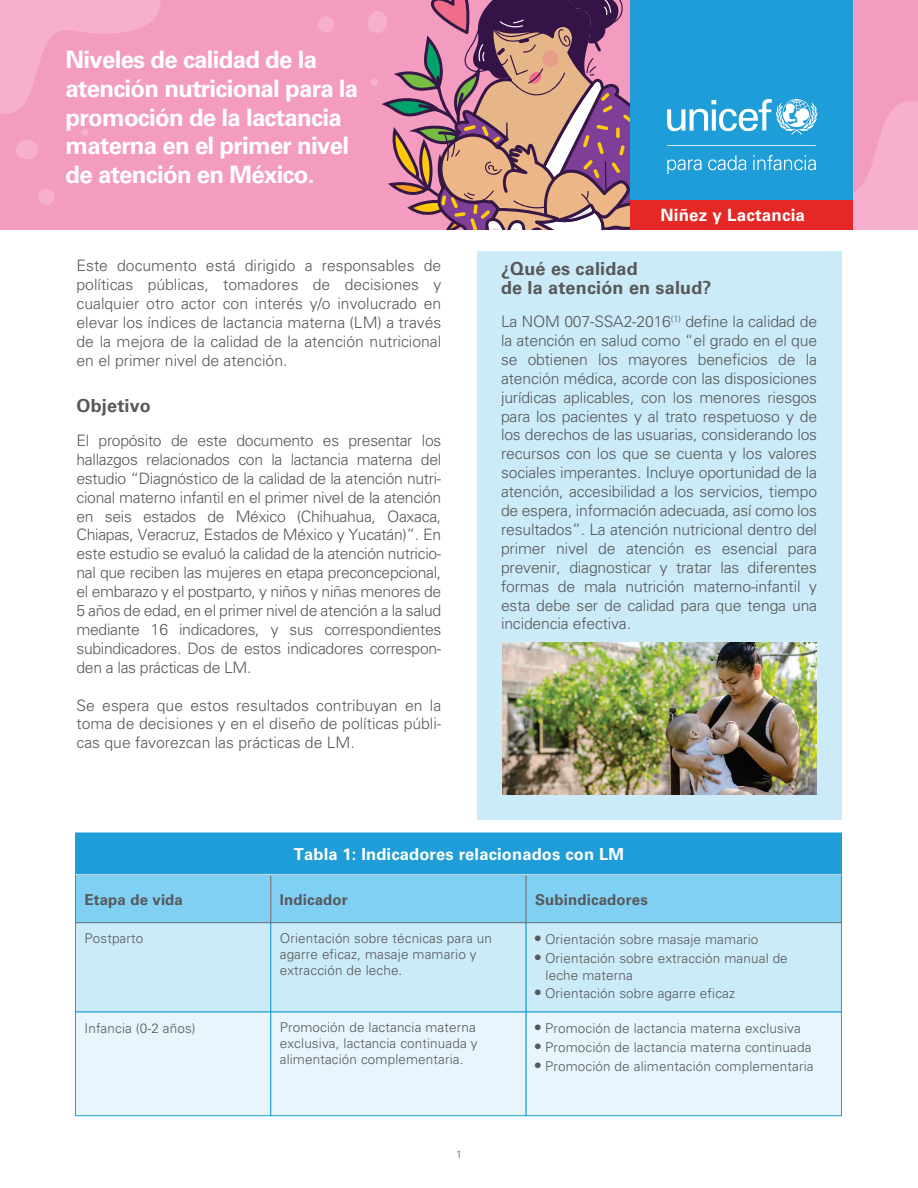
<style>
.page{position:relative;width:918px;height:1188px;background:#fff}
.page>*{position:absolute;margin:0;border:0;box-sizing:border-box;transform-origin:0 0}
.t1{font:700 24px/28.8px "Univers";letter-spacing:-.03em;color:#fff}
.t2{font:700 18px/18.6px "Univers";letter-spacing:.01em;color:#57585a}
.t3{font:700 16.95px "Univers";letter-spacing:.01em;color:#fff}
.t4{font:700 16.5px "Univers";letter-spacing:.01em;color:#fff}
.t5{font:300 15.75px/18.9px "Univers";letter-spacing:-.005em;color:#57585a;text-align:justify}
.t6{font:700 15px "Univers";letter-spacing:.01em;color:#57585a}
.t7{font:300 13.5px/16.2px "Univers";letter-spacing:.01em;color:#57585a}
.t8{font:300 10.5px "Univers";color:#57585a}
.s1{font-weight:700;font-size:15.75px}
</style>
<div class="page">
<div style="left:0;top:0;width:918px;height:230px;background:#f49cc0"></div>
<svg style="left:16px;top:140px;width:22px;height:19px"></svg>
<svg style="left:81px;top:129px;width:7px;height:7px"></svg>
<svg style="left:38px;top:189px;width:16px;height:16px"></svg>
<svg style="left:318px;top:16px;width:16px;height:17px"></svg>
<svg style="left:0;top:0;width:161px;height:113px"></svg>
<svg style="left:367px;top:0;width:263px;height:230px"></svg>
<div style="left:630px;top:0;width:222px;height:230px;background:#1e9dd8"></div>
<div style="left:630px;top:200px;width:222px;height:30px;background:#e32825"></div>
<svg style="left:667px;top:99px;width:251px;height:131px"></svg>
<div style="left:75px;top:1012px;width:196px;height:104px;background:#e7f6fc;border:1px solid #1e9dd8"></div>
<div style="left:271px;top:1012px;width:255px;height:104px;background:#e7f6fc;border:1px solid #1e9dd8"></div>
<div style="left:526px;top:1012px;width:316px;height:104px;background:#e7f6fc;border:1px solid #1e9dd8"></div>
<div style="left:75px;top:922px;width:196px;height:90px;background:#cbebf8;border:1px solid #1e9dd8"></div>
<div style="left:271px;top:922px;width:255px;height:90px;background:#cbebf8;border:1px solid #1e9dd8"></div>
<div style="left:526px;top:922px;width:316px;height:90px;background:#cbebf8;border:1px solid #1e9dd8"></div>
<div style="left:75px;top:875px;width:196px;height:48px;background:#7fd0f2;border:1px solid #767779"></div>
<div style="left:271px;top:875px;width:255px;height:48px;background:#7fd0f2;border:1px solid #767779"></div>
<div style="left:526px;top:875px;width:316px;height:48px;background:#7fd0f2;border:1px solid #767779"></div>
<div style="left:75px;top:833px;width:767px;height:42px;background:#1e9dd8"></div>
<hr style="left:75px;top:874px;width:766px;height:1px;background:#fff">
<div style="left:477px;top:251px;width:364px;height:569px;background:#cbebf8"></div>
<img style="left:502px;top:642px;width:314px;height:153px">
<h1 class="t1" style="left:66px;top:45px;width:294px">Niveles de calidad de la atención nutricional para la promoción de la lactancia materna en el primer nivel de atención en México.</h1>
<p class="t5" style="left:77px;top:256px;width:366px">Este documento está dirigido a responsables de políticas públicas, tomadores de decisiones y cualquier otro actor con interés y/o involucrado en elevar los índices de lactancia materna (LM) a través de la mejora de la calidad de la atención nutricional en el primer nivel de atención.</p>
<p class="t2" style="left:77px;top:397px;width:76px">Objetivo</p>
<p class="t5" style="left:77px;top:431px;width:366px">El propósito de este documento es presentar los hallazgos relacionados con la lactancia materna del estudio “Diagnóstico de la calidad de la atención nutri&shy;cional materno infantil en el primer nivel de la atención en seis estados de México (Chihuahua, Oaxaca, Chiapas, Veracruz, Estados de México y Yucatán)”. En este estudio se evaluó la calidad de la atención nutricio&shy;nal que reciben las mujeres en etapa preconcepcional, el embarazo y el postparto, y niños y niñas menores de 5 años de edad, en el primer nivel de atención a la salud mediante 16 indicadores, y sus correspondientes subindicadores. Dos de estos indicadores correspon&shy;den a las prácticas de LM.</p>
<p class="t5" style="left:77px;top:696px;width:366px">Se espera que estos resultados contribuyan en la toma de decisiones y en el diseño de políticas públi&shy;cas que favorezcan las prácticas de LM.</p>
<p class="t3" style="left:660px;top:205px;width:146px">Niñez y Lactancia</p>
<p class="t2" style="left:501px;top:260px;width:212px">¿Qué es calidad<br>de la atención en salud?</p>
<p class="t5" style="left:501px;top:312px;width:318px">La NOM 007-SSA2-2016<sup>(1)</sup> define la calidad de la atención en salud como “el grado en el que se obtienen los mayores beneficios de la atención médica, acorde con las disposiciones jurídicas aplicables, con los menores riesgos para los pacientes y al trato respetuoso y de los derechos de las usuarias, considerando los recursos con los que se cuenta y los valores sociales imperantes. Incluye oportunidad de la atención, accesibilidad a los servicios, tiempo de espera, información adecuada, así como los resultados”. La atención nutricional dentro del primer nivel de atención es esencial para prevenir, diagnosticar y tratar las diferentes formas de mala nutrición materno-infantil y esta debe ser de calidad para que tenga una incidencia efectiva.</p>
<p class="t4" style="left:294px;top:845px;width:332px">Tabla 1: Indicadores relacionados con LM</p>
<p class="t6" style="left:84px;top:891px;width:100px">Etapa de vida</p>
<p class="t6" style="left:280px;top:891px;width:69px">Indicador</p>
<p class="t6" style="left:535px;top:891px;width:114px">Subindicadores</p>
<p class="t7" style="left:84px;top:930px;width:60px">Postparto</p>
<p class="t7" style="left:84px;top:1021px;width:113px">Infancia (0-2 años)</p>
<p class="t7" style="left:280px;top:930px;width:214px">Orientación sobre técnicas para un agarre eficaz, masaje mamario y extracción de leche.</p>
<p class="t7" style="left:280px;top:1019px;width:199px">Promoción de lactancia materna exclusiva, lactancia continuada y alimentación complementaria.</p>
<p class="t8" style="left:456px;top:1148px;width:7px">1</p>
<p class="t7" style="left:535px;top:932px;width:225px"><span class="s1">•</span> Orientación sobre masaje mamario</p>
<p class="t7" style="left:546px;top:951px;width:244px;text-indent:-10px"><span class="s1">•</span> Orientación sobre extracción manual de leche materna</p>
<p class="t7" style="left:535px;top:986px;width:201px"><span class="s1">•</span> Orientación sobre agarre eficaz</p>
<p class="t7" style="left:535px;top:1020px;width:267px"><span class="s1">•</span> Promoción de lactancia materna exclusiva</p>
<p class="t7" style="left:535px;top:1039px;width:278px"><span class="s1">•</span> Promoción de lactancia materna continuada</p>
<p class="t7" style="left:535px;top:1058px;width:280px"><span class="s1">•</span> Promoción de alimentación complementaria</p>
</div>
